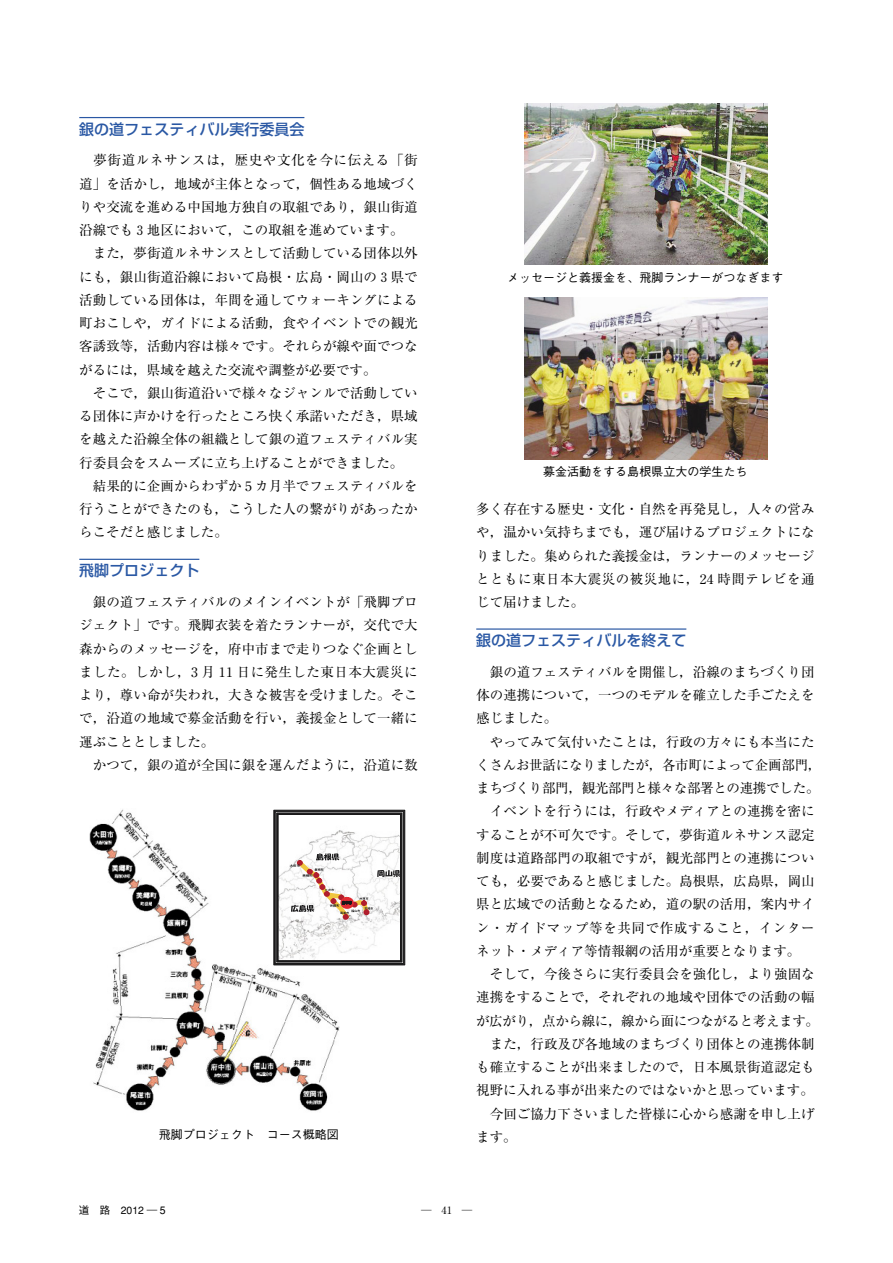
<style>
.page{position:relative;width:893px;height:1263px;background:#fff}
.page>*{position:absolute;margin:0;border:0;box-sizing:border-box;transform-origin:0 0}
.t1{font:500 15px "Shin Go";color:#2a58a4}
.t2{font:13.5px/23.2px "Ryumin";color:#000;text-align:justify}
.t3{font:13.5px "Ryumin";letter-spacing:-.025em;color:#000}
.t4{font:13.5px "Ryumin";letter-spacing:-.02em;color:#000}
.t5{font:13.5px "Ryumin";letter-spacing:.045em;color:#000}
.t6{font:500 12px "Gothic BBB";color:#000}
.t7{font:500 10.5px "Gothic BBB";color:#000}
.t8{font:300 10.5px "Ryumin";color:#000}
.t9{font:10.5px "Ryumin";color:#000}
</style>
<div class="page">
<hr style="left:79px;top:117px;width:225px;height:1px;background:#2a58a4">
<hr style="left:79px;top:559px;width:120px;height:1px;background:#2a58a4">
<hr style="left:476px;top:628px;width:210px;height:2px;background:#2a58a4">
<img style="left:525px;top:103px;width:242px;height:162px">
<img style="left:525px;top:298px;width:242px;height:161px">
<img style="left:89px;top:809px;width:250px;height:302px">
<svg style="left:274px;top:810px;width:131px;height:155px"></svg>
<p class="t1" style="left:79px;top:123px;width:226px">銀の道フェスティバル実行委員会</p>
<p class="t2" style="left:79px;top:150px;width:340px;text-indent:14px">夢街道ルネサンスは，歴史や文化を今に伝える「街道」を活かし，地域が主体となって，個性ある地域づくりや交流を進める中国地方独自の取組であり，銀山街道沿線でも３地区において，この取組を進めています。</p>
<p class="t2" style="left:79px;top:243px;width:340px;text-indent:14px">また，夢街道ルネサンスとして活動している団体以外にも，銀山街道沿線において島根・広島・岡山の３県で活動している団体は，年間を通してウォーキングによる町おこしや，ガイドによる活動，食やイベントでの観光客誘致等，活動内容は様々です。それらが線や面でつながるには，県域を越えた交流や調整が必要です。</p>
<p class="t2" style="left:79px;top:383px;width:340px;text-indent:14px">そこで，銀山街道沿いで様々なジャンルで活動している団体に声かけを行ったところ快く承諾いただき，県域を越えた沿線全体の組織として銀の道フェスティバル実行委員会をスムーズに立ち上げることができました。</p>
<p class="t2" style="left:79px;top:476px;width:340px;text-indent:14px">結果的に企画からわずか 5 カ月半でフェスティバルを行うことができたのも，こうした人の繋がりがあったからこそだと感じました。</p>
<p class="t1" style="left:79px;top:565px;width:121px">飛脚プロジェクト</p>
<p class="t2" style="left:79px;top:592px;width:340px;text-indent:14px">銀の道フェスティバルのメインイベントが「飛脚プロジェクト」です。飛脚衣装を着たランナーが，交代で大森からのメッセージを，府中市まで走りつなぐ企画としました。しかし，3 月 11 日に発生した東日本大震災により，尊い命が失われ，大きな被害を受けました。そこで，沿道の地域で募金活動を行い，義援金として一緒に運ぶこととしました。</p>
<p class="t2" style="left:93px;top:755px;width:326px">かつて，銀の道が全国に銀を運んだように，沿道に数</p>
<p class="t6" style="left:159px;top:1130px;width:181px">飛脚プロジェクト　コース概略図</p>
<p class="t6" style="left:507px;top:273px;width:277px">メッセージと義援金を、飛脚ランナーがつなぎます</p>
<p class="t6" style="left:543px;top:467px;width:205px">募金活動をする島根県立大の学生たち</p>
<p class="t2" style="left:476px;top:499px;width:340px">多く存在する歴史・文化・自然を再発見し，人々の営みや，温かい気持ちまでも，運び届けるプロジェクトになりました。集められた義援金は，ランナーのメッセージとともに東日本大震災の被災地に，24 時間テレビを通じて届けました。</p>
<p class="t1" style="left:476px;top:635px;width:211px">銀の道フェスティバルを終えて</p>
<p class="t2" style="left:476px;top:662px;width:340px;text-indent:14px">銀の道フェスティバルを開催し，沿線のまちづくり団体の連携について，一つのモデルを確立した手ごたえを感じました。</p>
<p class="t2" style="left:490px;top:732px;width:326px">やってみて気付いたことは，行政の方々にも本当にた</p>
<p class="t4" style="left:476px;top:760px;width:346px">くさんお世話になりましたが，各市町によって企画部門，</p>
<p class="t3" style="left:476px;top:783px;width:345px">まちづくり部門，観光部門と様々な部署との連携でした。</p>
<p class="t2" style="left:490px;top:801px;width:326px">イベントを行うには，行政やメディアとの連携を密に</p>
<p class="t2" style="left:476px;top:825px;width:340px">することが不可欠です。そして，夢街道ルネサンス認定</p>
<p class="t2" style="left:476px;top:848px;width:340px">制度は道路部門の取組ですが，観光部門との連携につい</p>
<p class="t2" style="left:476px;top:871px;width:340px">ても，必要であると感じました。島根県，広島県，岡山</p>
<p class="t2" style="left:476px;top:894px;width:340px">県と広域での活動となるため，道の駅の活用，案内サイ</p>
<p class="t5" style="left:476px;top:923px;width:340px">ン・ガイドマップ等を共同で作成すること，インター</p>
<p class="t2" style="left:476px;top:941px;width:326px">ネット・メディア等情報網の活用が重要となります。</p>
<p class="t2" style="left:490px;top:964px;width:326px">そして，今後さらに実行委員会を強化し，より強固な</p>
<p class="t2" style="left:476px;top:987px;width:340px">連携をすることで，それぞれの地域や団体での活動の幅</p>
<p class="t3" style="left:476px;top:1016px;width:344px">が広がり，点から線に，線から面につながると考えます。</p>
<p class="t2" style="left:490px;top:1034px;width:326px">また，行政及び各地域のまちづくり団体との連携体制</p>
<p class="t2" style="left:476px;top:1057px;width:340px">も確立することが出来ましたので，日本風景街道認定も</p>
<p class="t2" style="left:476px;top:1080px;width:339px">視野に入れる事が出来たのではないかと思っています。</p>
<p class="t2" style="left:490px;top:1104px;width:326px">今回ご協力下さいました皆様に心から感謝を申し上げ</p>
<p class="t2" style="left:476px;top:1127px;width:42px">ます。</p>
<p class="t7" style="left:79px;top:1206px;width:88px">道　路　2012 ― 5</p>
<p class="t8" style="left:421px;top:1206px;width:12px">―</p>
<p class="t8" style="left:461px;top:1206px;width:12px">―</p>
<p class="t9" style="left:441px;top:1207px;width:12px">41</p>
</div>
